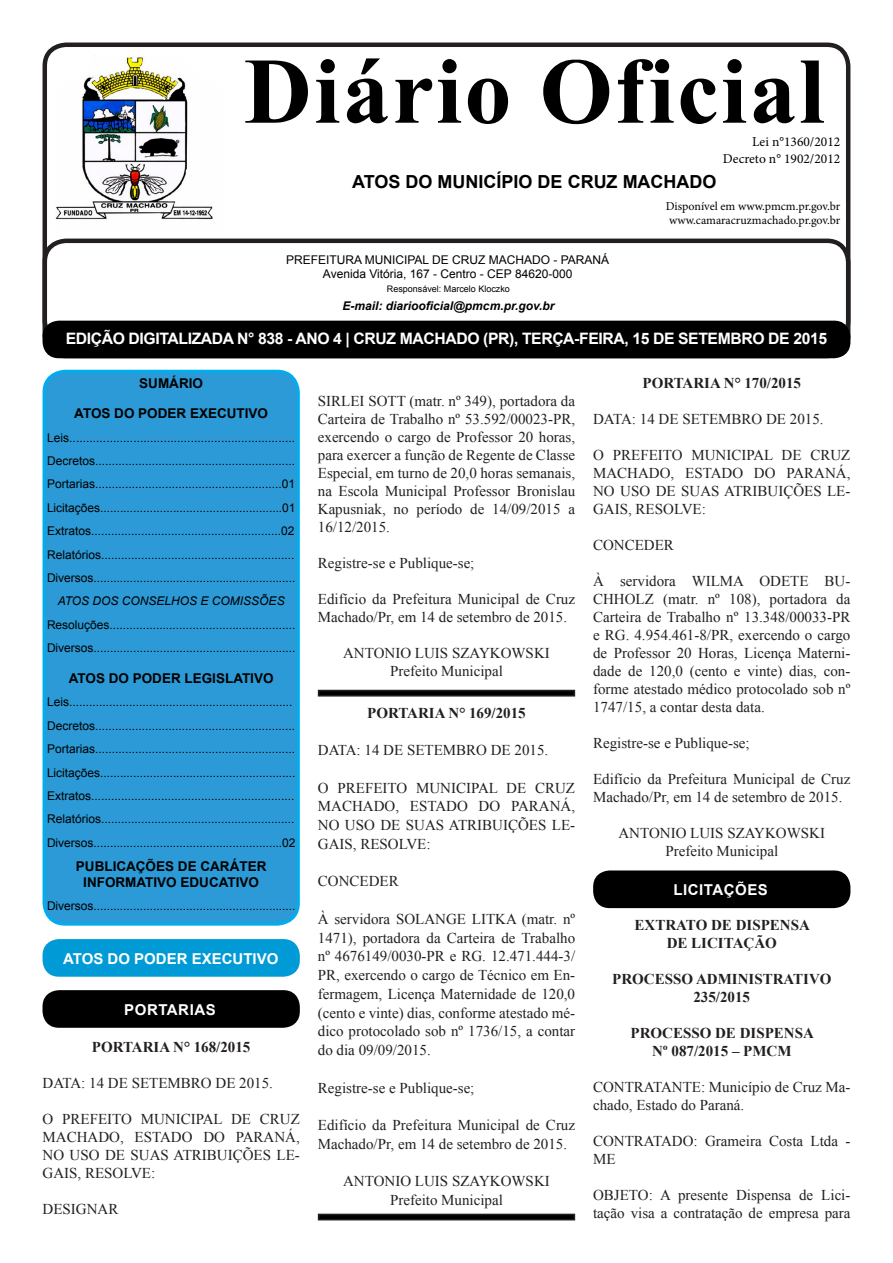
<style>
.page{position:relative;width:893px;height:1263px;background:#fff}
.page>*{position:absolute;margin:0;border:0;box-sizing:border-box;transform-origin:0 0}
.t1{font:700 93.9px "Times New Roman";letter-spacing:.025em;color:#000}
.t2{font:700 18px "Arial";color:#000}
.t3{font:700 15.75px "Arial";letter-spacing:-.025em;color:#fff}
.t4{font:15px/18px "Times New Roman";color:#231f20;text-align:justify}
.t5{font:700 15px/18px "Times New Roman";color:#231f20;text-align:center}
.t6{font:700 15px "Arial";color:#fff}
.t7{font:700 15px "Arial";letter-spacing:.035em;color:#fff}
.t8{font:700 13.5px "Arial";color:#000}
.t9{font:13.5px "Minion Pro";color:#000}
.t10{font:12px "Arial";color:#000}
.t11{font:12px "Minion Pro";letter-spacing:-.005em;color:#000}
.t12{font:italic 700 12px "Arial";color:#000}
.t13{font:italic 12px "Arial";color:#000}
.t14{font:9px "Arial";color:#000}
</style>
<div class="page">
<div style="left:43px;top:43px;width:807px;height:301px;border:4px solid #231f20;border-radius:21px"></div>
<div style="left:43px;top:239px;width:807px;height:119px;border:4px solid #231f20;border-radius:21px"></div>
<div style="left:44px;top:371px;width:254px;height:553px;background:#2b9ad6;border-radius:21px"></div>
<div style="left:43px;top:370px;width:257px;height:556px;border:3px solid #00aeef;border-radius:21px"></div>
<div style="left:43px;top:321px;width:807px;height:37px;background:#000;border-radius:16px"></div>
<img style="left:55px;top:55px;width:158px;height:165px">
<div style="left:43px;top:939px;width:257px;height:38px;background:#009bd6;border-radius:16px"></div>
<div style="left:43px;top:990px;width:257px;height:38px;background:#000;border-radius:16px"></div>
<svg style="left:317px;top:689px;width:259px;height:8px;background:#343333"></svg>
<svg style="left:317px;top:1213px;width:259px;height:8px;background:#343233"></svg>
<div style="left:593px;top:870px;width:257px;height:38px;background:#000;border-radius:16px"></div>
<p class="t1" style="left:244px;top:24px;width:582px">Diário Oficial</p>
<p class="t9" style="left:752px;top:133px;width:90px">Lei n°1360/2012</p>
<p class="t9" style="left:723px;top:149px;width:119px">Decreto n° 1902/2012</p>
<p class="t2" style="left:352px;top:169px;width:366px">ATOS DO MUNICÍPIO DE CRUZ MACHADO</p>
<p class="t11" style="left:666px;top:198px;width:176px">Disponível em www.pmcm.pr.gov.br</p>
<p class="t11" style="left:669px;top:212px;width:173px">www.camaracruzmachado.pr.gov.br</p>
<p class="t10" style="left:286px;top:251px;width:325px">PREFEITURA MUNICIPAL DE CRUZ MACHADO - PARANÁ</p>
<p class="t10" style="left:323px;top:266px;width:251px">Avenida Vitória, 167 - Centro - CEP 84620-000</p>
<p class="t14" style="left:387px;top:282px;width:125px">Responsável: Marcelo Kloczko</p>
<p class="t12" style="left:343px;top:298px;width:213px">E-mail: diariooficial@pmcm.pr.gov.br</p>
<p class="t3" style="left:66px;top:327px;width:763px">EDIÇÃO DIGITALIZADA N° 838 - ANO 4 | CRUZ MACHADO (PR), TERÇA-FEIRA, 15 DE SETEMBRO DE 2015</p>
<p class="t8" style="left:139px;top:373px;width:65px">SUMÁRIO</p>
<p class="t8" style="left:74px;top:404px;width:195px">ATOS DO PODER EXECUTIVO</p>
<p class="t10" style="left:47px;top:429px;width:250px">Leis...................................................................</p>
<p class="t10" style="left:47px;top:453px;width:250px">Decretos............................................................</p>
<p class="t10" style="left:47px;top:476px;width:250px">Portarias........................................................01</p>
<p class="t10" style="left:47px;top:499px;width:250px">Licitações.......................................................01</p>
<p class="t10" style="left:47px;top:523px;width:249px">Extratos.........................................................02</p>
<p class="t10" style="left:47px;top:546px;width:249px">Relatórios..........................................................</p>
<p class="t10" style="left:47px;top:570px;width:250px">Diversos.............................................................</p>
<p class="t13" style="left:58px;top:593px;width:228px">ATOS DOS CONSELHOS E COMISSÕES</p>
<p class="t10" style="left:47px;top:616px;width:250px">Resoluções........................................................</p>
<p class="t10" style="left:47px;top:640px;width:250px">Diversos.............................................................</p>
<p class="t8" style="left:69px;top:669px;width:206px">ATOS DO PODER LEGISLATIVO</p>
<p class="t10" style="left:47px;top:694px;width:247px">Leis...................................................................</p>
<p class="t10" style="left:47px;top:717px;width:250px">Decretos............................................................</p>
<p class="t10" style="left:47px;top:741px;width:250px">Portarias............................................................</p>
<p class="t10" style="left:47px;top:764px;width:250px">Licitações...........................................................</p>
<p class="t10" style="left:47px;top:787px;width:249px">Extratos.............................................................</p>
<p class="t10" style="left:47px;top:811px;width:249px">Relatórios..........................................................</p>
<p class="t10" style="left:47px;top:834px;width:250px">Diversos.........................................................02</p>
<p class="t8" style="left:76px;top:856px;width:192px">PUBLICAÇÕES DE CARÁTER</p>
<p class="t8" style="left:83px;top:873px;width:177px">INFORMATIVO EDUCATIVO</p>
<p class="t10" style="left:47px;top:898px;width:250px">Diversos.............................................................</p>
<p class="t5" style="left:642px;top:374px;width:160px">PORTARIA N° 170/2015</p>
<p class="t4" style="left:593px;top:410px;width:232px">DATA: 14 DE SETEMBRO DE 2015.</p>
<p class="t4" style="left:593px;top:446px;width:259px">O PREFEITO MUNICIPAL DE CRUZ MACHADO, ESTADO DO PARANÁ, NO USO DE SUAS ATRIBUIÇÕES LE-GAIS, RESOLVE:</p>
<p class="t4" style="left:593px;top:536px;width:82px">CONCEDER</p>
<p class="t4" style="left:593px;top:572px;width:259px">À servidora WILMA ODETE BU-CHHOLZ (matr. nº 108), portadora da Carteira de Trabalho nº 13.348/00033-PR e RG. 4.954.461-8/PR, exercendo o cargo de Professor 20 Horas, Licença Materni&shy;dade de 120,0 (cento e vinte) dias, con&shy;forme atestado médico protocolado sob nº 1747/15, a contar desta data.</p>
<p class="t4" style="left:593px;top:734px;width:158px">Registre-se e Publique-se;</p>
<p class="t4" style="left:593px;top:770px;width:259px">Edifício da Prefeitura Municipal de Cruz<br>Machado/Pr, em 14 de setembro de 2015.</p>
<p class="t4" style="left:618px;top:824px;width:208px">ANTONIO LUIS SZAYKOWSKI</p>
<p class="t4" style="left:665px;top:842px;width:114px">Prefeito Municipal</p>
<p class="t7" style="left:673px;top:879px;width:96px">LICITAÇÕES</p>
<p class="t5" style="left:635px;top:915px;width:177px">EXTRATO DE DISPENSA</p>
<p class="t5" style="left:667px;top:933px;width:112px">DE LICITAÇÃO</p>
<p class="t5" style="left:612px;top:969px;width:221px">PROCESSO ADMINISTRATIVO<br>235/2015</p>
<p class="t5" style="left:630px;top:1023px;width:185px">PROCESSO DE DISPENSA</p>
<p class="t5" style="left:652px;top:1041px;width:141px">Nº 087/2015 – PMCM</p>
<p class="t4" style="left:593px;top:1077px;width:259px">CONTRATANTE: Município de Cruz Ma&shy;chado, Estado do Paraná.</p>
<p class="t4" style="left:593px;top:1131px;width:259px">CONTRATADO: Grameira Costa Ltda -<br>ME</p>
<p class="t4" style="left:593px;top:1185px;width:259px">OBJETO: A presente Dispensa de Lici&shy;tação visa a contratação de empresa para</p>
<p class="t4" style="left:318px;top:392px;width:259px">SIRLEI SOTT (matr. nº 349), portadora da Carteira de Trabalho nº 53.592/00023-PR, exercendo o cargo de Professor 20 horas, para exercer a função de Regente de Classe Especial, em turno de 20,0 horas semanais, na Escola Municipal Professor Bronislau Kapusniak, no período de 14/09/2015 a 16/12/2015.</p>
<p class="t4" style="left:318px;top:554px;width:158px">Registre-se e Publique-se;</p>
<p class="t4" style="left:318px;top:590px;width:259px">Edifício da Prefeitura Municipal de Cruz<br>Machado/Pr, em 14 de setembro de 2015.</p>
<p class="t4" style="left:343px;top:644px;width:208px">ANTONIO LUIS SZAYKOWSKI</p>
<p class="t4" style="left:390px;top:662px;width:114px">Prefeito Municipal</p>
<p class="t5" style="left:367px;top:703px;width:160px">PORTARIA N° 169/2015</p>
<p class="t4" style="left:318px;top:740px;width:232px">DATA: 14 DE SETEMBRO DE 2015.</p>
<p class="t4" style="left:318px;top:778px;width:259px;line-height:18.8px">O PREFEITO MUNICIPAL DE CRUZ MACHADO, ESTADO DO PARANÁ, NO USO DE SUAS ATRIBUIÇÕES LE-GAIS, RESOLVE:</p>
<p class="t4" style="left:318px;top:872px;width:82px">CONCEDER</p>
<p class="t4" style="left:318px;top:909px;width:259px;line-height:18.8px">À servidora SOLANGE LITKA (matr. nº 1471), portadora da Carteira de Trabalho nº 4676149/0030-PR e RG. 12.471.444-3/ PR, exercendo o cargo de Técnico em En&shy;fermagem, Licença Maternidade de 120,0 (cento e vinte) dias, conforme atestado mé&shy;dico protocolado sob nº 1736/15, a contar do dia 09/09/2015.</p>
<p class="t4" style="left:318px;top:1078px;width:158px">Registre-se e Publique-se;</p>
<p class="t4" style="left:318px;top:1115px;width:259px;line-height:18.8px">Edifício da Prefeitura Municipal de Cruz<br>Machado/Pr, em 14 de setembro de 2015.</p>
<p class="t4" style="left:343px;top:1172px;width:208px">ANTONIO LUIS SZAYKOWSKI</p>
<p class="t4" style="left:390px;top:1190px;width:114px">Prefeito Municipal</p>
<p class="t6" style="left:63px;top:948px;width:217px">ATOS DO PODER EXECUTIVO</p>
<p class="t7" style="left:124px;top:999px;width:93px">PORTARIAS</p>
<p class="t5" style="left:92px;top:1037px;width:160px">PORTARIA N° 168/2015</p>
<p class="t4" style="left:43px;top:1073px;width:232px">DATA: 14 DE SETEMBRO DE 2015.</p>
<p class="t4" style="left:43px;top:1109px;width:259px">O PREFEITO MUNICIPAL DE CRUZ MACHADO, ESTADO DO PARANÁ, NO USO DE SUAS ATRIBUIÇÕES LE-GAIS, RESOLVE:</p>
<p class="t4" style="left:43px;top:1199px;width:77px">DESIGNAR</p>
</div>
